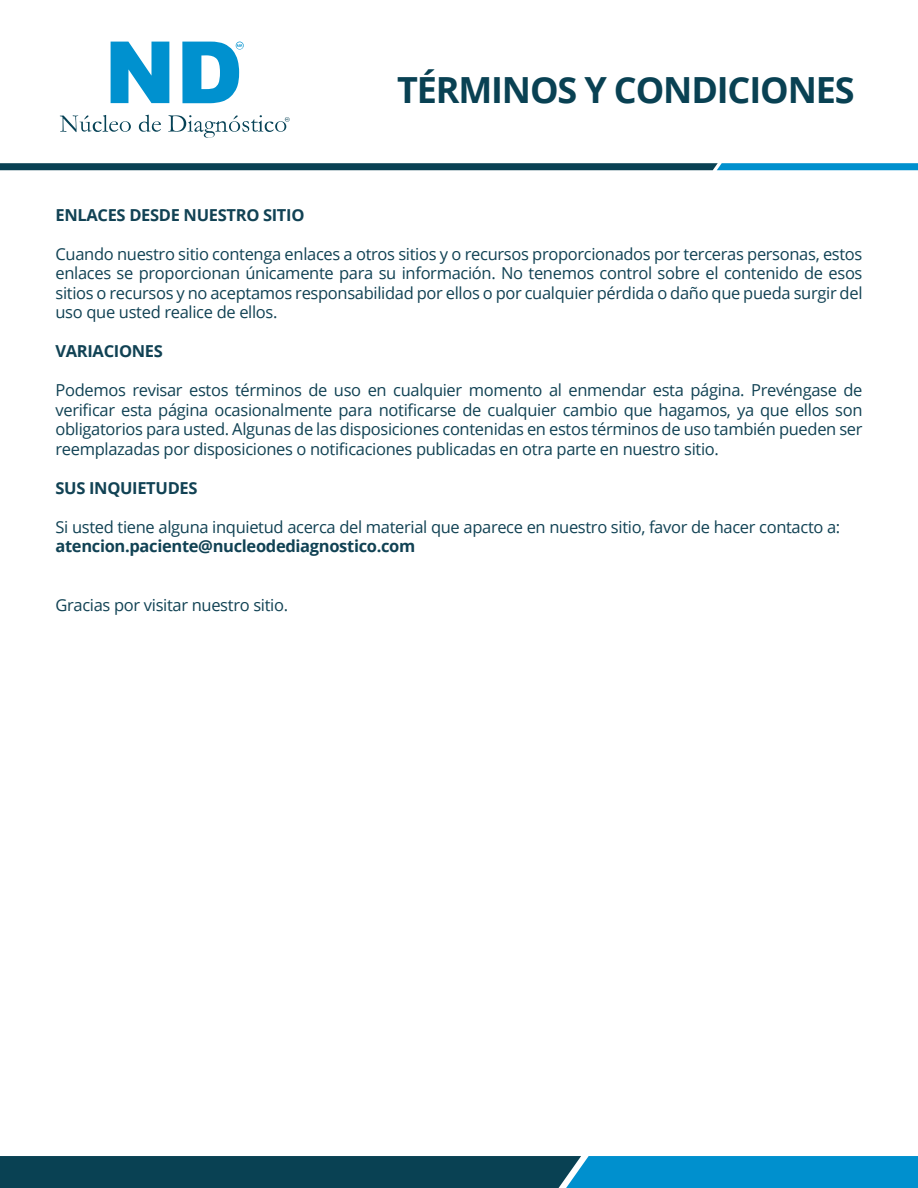
<style>
.page{position:relative;width:918px;height:1188px;background:#fff}
.page>*{position:absolute;margin:0;border:0;box-sizing:border-box;transform-origin:0 0}
.t1{font:700 36px "Open Sans";letter-spacing:-.03em;color:#094153}
.t2{font:16.5px/19.5px "Open Sans";letter-spacing:-.02em;color:#114254;text-align:justify}
.t3{font:700 16.5px "Open Sans";letter-spacing:-.02em;color:#114254}
</style>
<div class="page">
<svg style="left:0;top:163px;width:918px;height:7px"></svg>
<svg style="left:111px;top:42px;width:58px;height:61px"></svg>
<svg style="left:182px;top:42px;width:62px;height:61px"></svg>
<svg style="left:60px;top:115px;width:71px;height:17px"></svg>
<svg style="left:139px;top:115px;width:22px;height:17px"></svg>
<svg style="left:168px;top:115px;width:122px;height:23px"></svg>
<svg style="left:0;top:1156px;width:918px;height:32px"></svg>
<h1 class="t1" style="left:397px;top:65px;width:459px">TÉRMINOS Y CONDICIONES</h1>
<p class="t3" style="left:56px;top:203px;width:250px">ENLACES DESDE NUESTRO SITIO</p>
<p class="t2" style="left:56px;top:243px;width:809px">Cuando nuestro sitio contenga enlaces a otros sitios y o recursos proporcionados por terceras personas, estos enlaces se proporcionan únicamente para su información. No tenemos control sobre el contenido de esos sitios o recursos y no aceptamos responsabilidad por ellos o por cualquier pérdida o daño que pueda surgir del uso que usted realice de ellos.</p>
<p class="t3" style="left:56px;top:339px;width:109px">VARIACIONES</p>
<p class="t2" style="left:56px;top:380px;width:809px">Podemos revisar estos términos de uso en cualquier momento al enmendar esta página. Prevéngase de verificar esta página ocasionalmente para notificarse de cualquier cambio que hagamos, ya que ellos son obligatorios para usted. Algunas de las disposiciones contenidas en estos términos de uso también pueden ser reemplazadas por disposiciones o notificaciones publicadas en otra parte en nuestro sitio.</p>
<p class="t3" style="left:56px;top:476px;width:144px">SUS INQUIETUDES</p>
<p class="t2" style="left:56px;top:516px;width:786px">Si usted tiene alguna inquietud acerca del material que aparece en nuestro sitio, favor de hacer contacto a:</p>
<p class="t3" style="left:56px;top:534px;width:361px">atencion.paciente@nucleodediagnostico.com</p>
<p class="t2" style="left:56px;top:594px;width:234px">Gracias por visitar nuestro sitio.</p>
</div>
